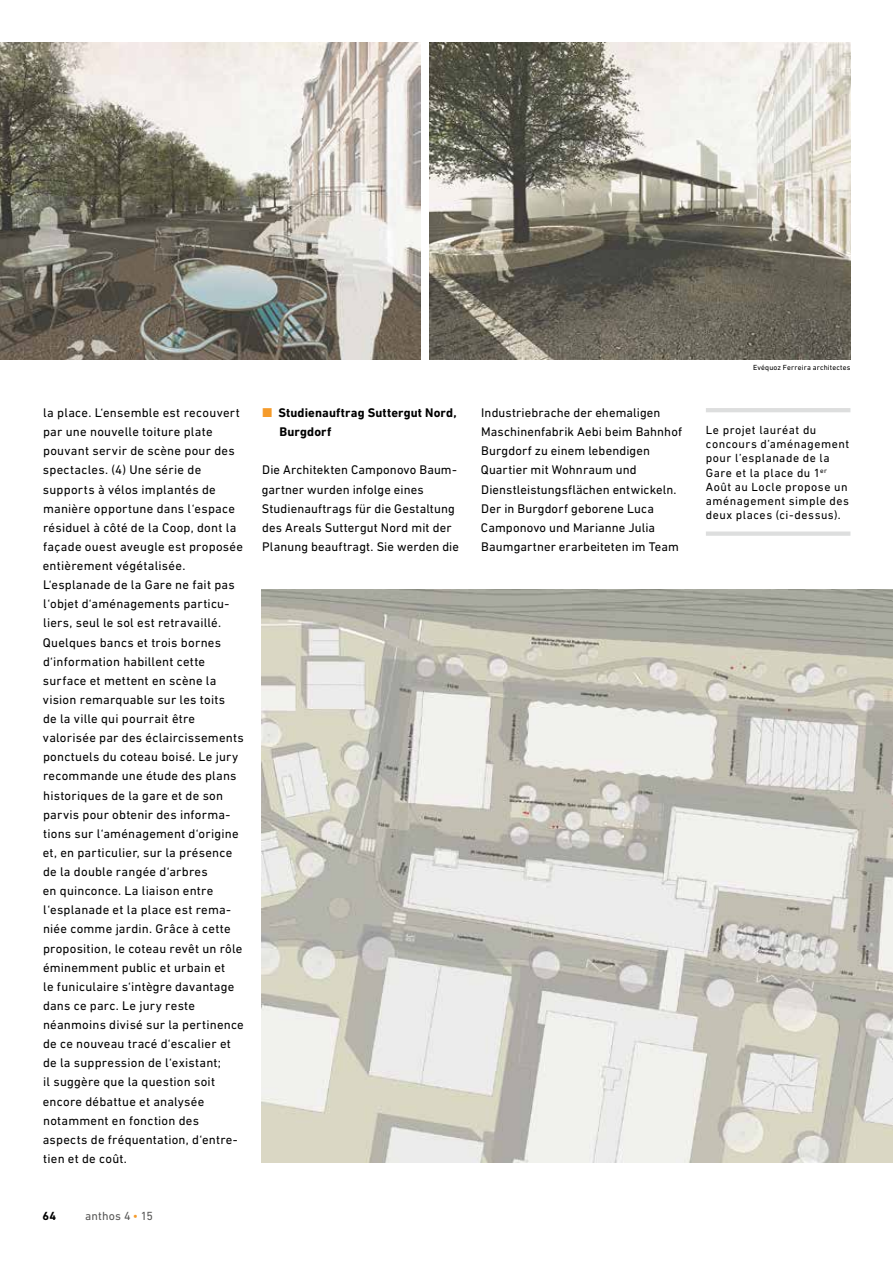
<style>
.page{position:relative;width:893px;height:1263px;background:#fff}
.page>*{position:absolute;margin:0;border:0;box-sizing:border-box;transform-origin:0 0}
.t1{font:12.75px/19px "DIN Next LT Pro";letter-spacing:.015em;color:#000}
.t2{font:700 12.75px/19.2px "DIN Next LT Pro";letter-spacing:.01em;color:#000}
.t3{font:12px/14.2px "DIN Next LT Pro";letter-spacing:.04em;color:#000}
.t4{font:12px "DIN Next LT Pro";letter-spacing:.01em;color:#565655}
.t5{font:700 12px "DIN Next LT Pro";color:#000}
.t6{font:7.5px "DIN Next LT Pro";letter-spacing:.02em;color:#000}
.s1{color:#f59b2b}
</style>
<div class="page">
<img style="left:261px;top:589px;width:632px;height:574px">
<img style="left:0;top:43px;width:421px;height:317px">
<img style="left:429px;top:43px;width:421px;height:317px">
<hr style="left:706px;top:408px;width:144px;height:4px;background:#dddede">
<div style="left:706px;top:531px;width:144px;height:5px;background:#dddede"></div>
<p class="t1" style="left:43px;top:403px;width:203px">la place. L‘ensemble est recouvert par une nouvelle toiture plate pouvant servir de scène pour des spectacles. (4) Une série de supports à vélos implantés de manière opportune dans l‘espace résiduel à côté de la Coop, dont la façade ouest aveugle est proposée entièrement végétalisée.<br>L‘esplanade de la Gare ne fait pas l‘objet d‘aménagements particu&shy;liers, seul le sol est retravaillé.<br>Quelques bancs et trois bornes d‘information habillent cette surface et mettent en scène la vision remarquable sur les toits<br>de la ville qui pourrait être valorisée par des éclaircissements ponctuels du coteau boisé. Le jury recommande une étude des plans historiques de la gare et de son parvis pour obtenir des informa&shy;tions sur l‘aménagement d‘origine et, en particulier, sur la présence de la double rangée d‘arbres<br>en quinconce. La liaison entre l‘esplanade et la place est rema&shy;niée comme jardin. Grâce à cette proposition, le coteau revêt un rôle éminemment public et urbain et<br>le funiculaire s‘intègre davantage dans ce parc. Le jury reste néanmoins divisé sur la pertinence de ce nouveau tracé d‘escalier et de la suppression de l‘existant;<br>il suggère que la question soit encore débattue et analysée notamment en fonction des aspects de fréquentation, d‘entre&shy;tien et de coût.</p>
<p class="t2" style="left:279px;top:403px;width:179px;text-indent:-17px"><span class="s1">■</span> Studienauftrag Suttergut Nord,<br>Burgdorf</p>
<p class="t1" style="left:262px;top:460px;width:199px">Die Architekten Camponovo Baum&shy;gartner wurden infolge eines Studienauftrags für die Gestaltung des Areals Suttergut Nord mit der Planung beauftragt. Sie werden die</p>
<p class="t5" style="left:43px;top:1209px;width:15px">64</p>
<p class="t4" style="left:85px;top:1209px;width:69px">anthos 4 <span class="s1">•</span> 15</p>
<p class="t1" style="left:481px;top:403px;width:203px">Industriebrache der ehemaligen<br>Maschinenfabrik Aebi beim Bahnhof<br>Burgdorf zu einem lebendigen<br>Quartier mit Wohnraum und<br>Dienstleistungsflächen entwickeln.<br>Der in Burgdorf geborene Luca<br>Camponovo und Marianne Julia<br>Baumgartner erarbeiteten im Team</p>
<p class="t6" style="left:753px;top:363px;width:99px">Evéquoz Ferreira architectes</p>
<p class="t3" style="left:706px;top:422px;width:145px">Le projet lauréat du concours d’aménagement pour l’esplanade de la<br>Gare et la place du 1<sup>er<br></sup>Août au Locle propose un aménagement simple des deux places (ci-dessus).</p>
</div>
